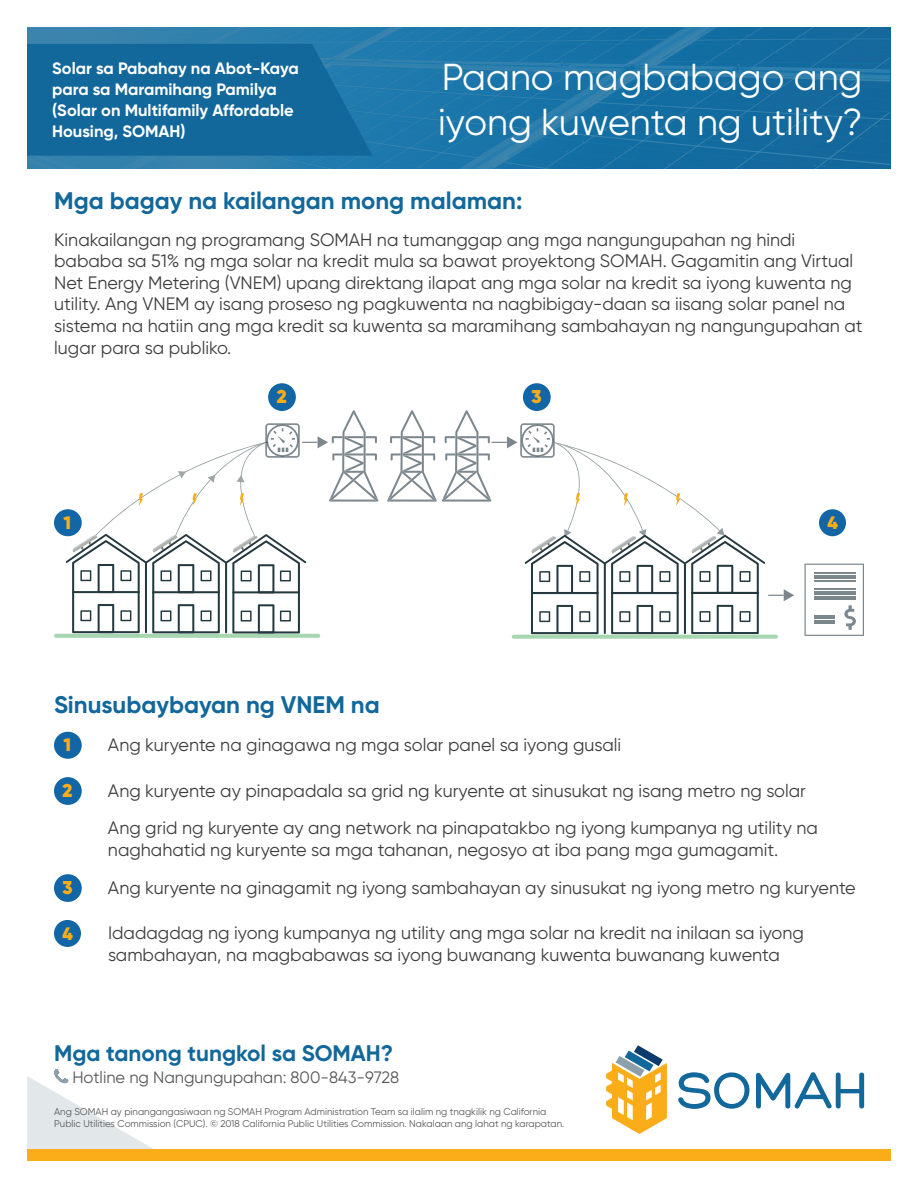
<style>
.page{position:relative;width:918px;height:1188px;background:#fff}
.page>*{position:absolute;margin:0;border:0;box-sizing:border-box;transform-origin:0 0}
.t1{font:37.5px/45px "Gilroy";color:#fff}
.t2{font:700 24px "Gilroy";color:#12679b}
.t3{font:700 22.5px "Gilroy";color:#12679b}
.t4{font:900 18.6px "Gilroy";color:#faad19}
.t5{font:18px/21.6px "Gilroy";color:#3e3e3f}
.t6{font:900 18px "Gilroy";color:#faad19}
.t7{font:700 16.5px/21px "Gilroy";color:#fff}
.t8{font:16.5px "Gilroy";color:#57585a}
.t9{font:9.75px/12px "Gilroy";color:#57585a}
</style>
<div class="page">
<svg style="left:678px;top:1072px;width:71px;height:37px"></svg>
<svg style="left:756px;top:1072px;width:108px;height:37px"></svg>
<svg style="left:606px;top:1045px;width:61px;height:89px"></svg>
<div style="left:27px;top:1150px;width:864px;height:11px;background:#faad19"></div>
<svg style="left:27px;top:1069px;width:146px;height:81px"></svg>
<img style="left:27px;top:27px;width:863px;height:142px">
<svg style="left:27px;top:44px;width:346px;height:112px;background:#13689c"></svg>
<div style="left:54px;top:732px;width:28px;height:27px;background:#1266a6;border-radius:50%"></div>
<div style="left:54px;top:777px;width:28px;height:28px;background:#1266a6;border-radius:50%"></div>
<div style="left:54px;top:874px;width:28px;height:28px;background:#1266a6;border-radius:50%"></div>
<div style="left:54px;top:920px;width:27px;height:27px;background:#1266a6;border-radius:50%"></div>
<div style="left:54px;top:509px;width:28px;height:27px;background:#1266a6;border-radius:50%"></div>
<div style="left:268px;top:383px;width:28px;height:28px;background:#1266a6;border-radius:50%"></div>
<div style="left:523px;top:383px;width:28px;height:28px;background:#1266a6;border-radius:50%"></div>
<div style="left:819px;top:509px;width:27px;height:27px;background:#1266a6;border-radius:50%"></div>
<svg style="left:805px;top:564px;width:59px;height:72px"></svg>
<hr style="left:814px;top:597px;width:41px;height:1px;background:#7c878d">
<hr style="left:814px;top:599px;width:41px;height:1px;background:#7c878d">
<hr style="left:814px;top:591px;width:41px;height:1px;background:#7c878d">
<hr style="left:814px;top:594px;width:41px;height:1px;background:#7c878d">
<hr style="left:814px;top:578px;width:41px;height:1px;background:#7c878d">
<hr style="left:814px;top:580px;width:41px;height:1px;background:#7c878d">
<hr style="left:814px;top:573px;width:41px;height:1px;background:#7c878d">
<hr style="left:814px;top:575px;width:41px;height:1px;background:#7c878d">
<hr style="left:814px;top:589px;width:41px;height:1px;background:#7c878d">
<svg style="left:54px;top:634px;width:266px;height:4px"></svg>
<svg style="left:512px;top:635px;width:266px;height:4px"></svg>
<svg style="left:66px;top:410px;width:312px;height:223px"></svg>
<svg style="left:387px;top:410px;width:407px;height:224px"></svg>
<p class="t7" style="left:52px;top:58px;width:248px">Solar sa Pabahay na Abot-Kaya para sa Maramihang Pamilya (Solar on Multifamily Affordable<br>Housing, SOMAH)</p>
<h1 class="t1" style="left:438px;top:54px;width:426px">Paano magbabago ang iyong kuwenta ng utility?</h1>
<h2 class="t2" style="left:54px;top:186px;width:470px">Mga bagay na kailangan mong malaman:</h2>
<p class="t5" style="left:54px;top:228px;width:810px">Kinakailangan ng programang SOMAH na tumanggap ang mga nangungupahan ng hindi bababa sa 51% ng mga solar na kredit mula sa bawat proyektong SOMAH. Gagamitin ang Virtual Net Energy Metering (VNEM) upang direktang ilapat ang mga solar na kredit sa iyong kuwenta ng utility. Ang VNEM ay isang proseso ng pagkuwenta na nagbibigay-daan sa iisang solar panel na sistema na hatiin ang mga kredit sa kuwenta sa maramihang sambahayan ng nangungupahan at lugar para sa publiko.</p>
<p class="t6" style="left:64px;top:511px;width:9px">1</p>
<p class="t4" style="left:277px;top:385px;width:11px">2</p>
<p class="t4" style="left:532px;top:385px;width:12px">3</p>
<p class="t6" style="left:827px;top:511px;width:12px">4</p>
<h2 class="t2" style="left:54px;top:690px;width:327px">Sinusubaybayan ng VNEM na</h2>
<p class="t6" style="left:64px;top:734px;width:9px">1</p>
<p class="t5" style="left:108px;top:734px;width:515px">Ang kuryente na ginagawa ng mga solar panel sa iyong gusali</p>
<p class="t4" style="left:63px;top:779px;width:11px">2</p>
<p class="t5" style="left:108px;top:773px;width:711px;line-height:36.6px">Ang kuryente ay pinapadala sa grid ng kuryente at sinusukat ng isang metro ng solar<br>Ang grid ng kuryente ay ang network na pinapatakbo ng iyong kumpanya ng utility na</p>
<p class="t5" style="left:108px;top:838px;width:672px">naghahatid ng kuryente sa mga tahanan, negosyo at iba pang mga gumagamit.</p>
<p class="t4" style="left:63px;top:876px;width:12px">3</p>
<p class="t5" style="left:108px;top:877px;width:749px">Ang kuryente na ginagamit ng iyong sambahayan ay sinusukat ng iyong metro ng kuryente</p>
<p class="t6" style="left:62px;top:922px;width:12px">4</p>
<p class="t5" style="left:108px;top:922px;width:698px">Idadagdag ng iyong kumpanya ng utility ang mga solar na kredit na inilaan sa iyong sambahayan, na magbabawas sa iyong buwanang kuwenta buwanang kuwenta</p>
<p class="t3" style="left:54px;top:1039px;width:341px">Mga tanong tungkol sa SOMAH?</p>
<p class="t8" style="left:72px;top:1067px;width:328px">Hotline ng Nangungupahan: 800-843-9728</p>
<p class="t9" style="left:54px;top:1105px;width:512px">Ang SOMAH ay pinangangasiwaan ng SOMAH Program Administration Team sa ilalim ng tnagkilik ng California<br>Public Utilities Commission (CPUC). © 2018 California Public Utilities Commission. Nakalaan ang lahat ng karapatan.</p>
</div>
